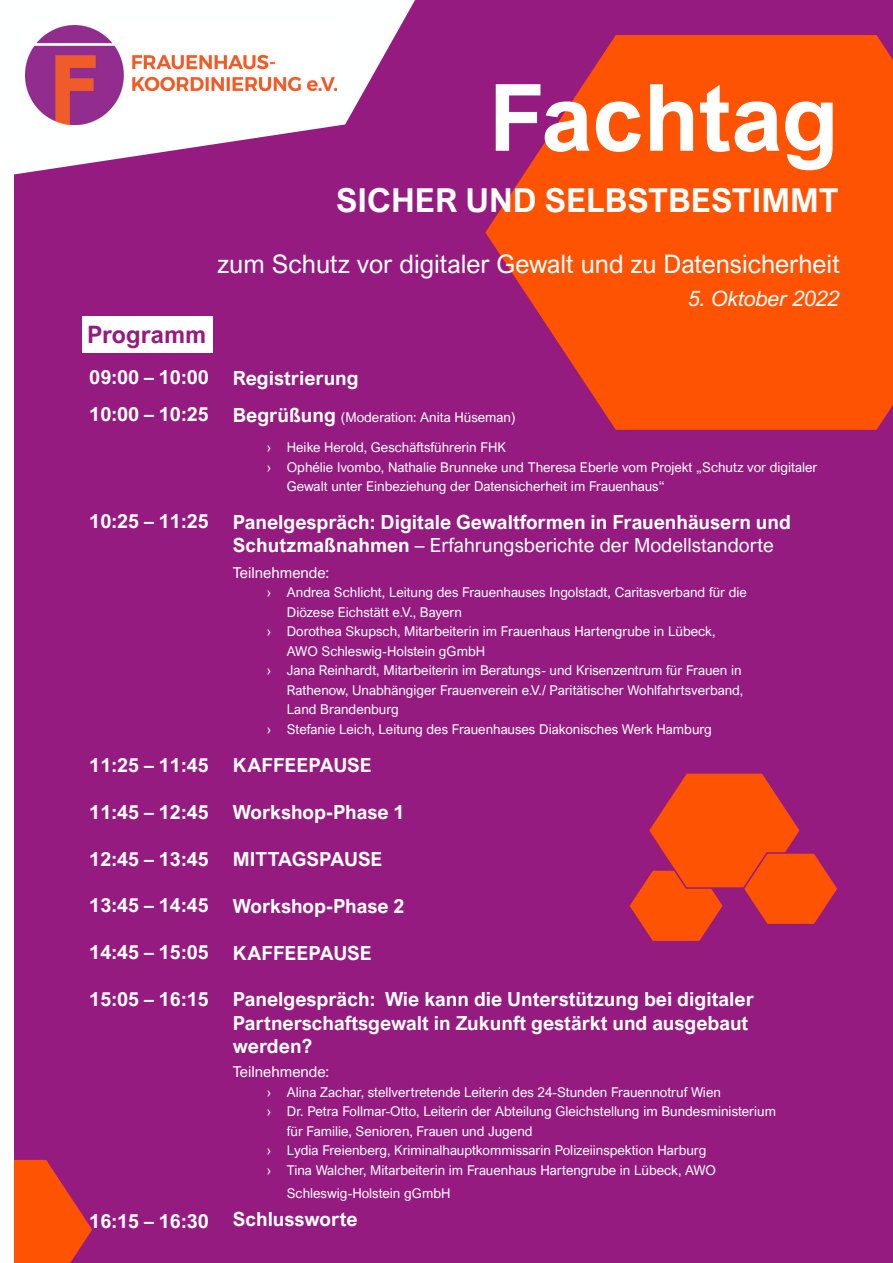
<style>
.page{position:relative;width:893px;height:1263px;background:#951b80}
.page>*{position:absolute;margin:0;border:0;box-sizing:border-box;transform-origin:0 0}
.t1{font:700 93px "Arial Nova";color:#fff}
.t2{font:700 33px "Arial Nova";color:#fff}
.t3{font:25.5px "Arial Nova";color:#fff}
.t4{font:700 24px "Arial Nova";color:#951b80}
.t5{font:italic 21px "Arial Nova";color:#fff}
.t6{font:700 19.5px/23.4px "Arial Nova";color:#fff}
.t7{font:15px "Arial Nova";color:#fff}
.t8{font:13.5px/19.5px "Arial Nova";color:#fff}
.s1{font-weight:700;font-size:19.5px}
.s2{font-weight:400}
</style>
<div class="page">
<svg style="left:0;top:0;width:415px;height:177px;fill:#feffff"></svg>
<img style="left:26px;top:26px;width:310px;height:98px">
<div style="left:82px;top:317px;width:131px;height:36px;background:#fff"></div>
<svg style="left:485px;top:35px;width:408px;height:395px;fill:#fe5303"></svg>
<svg style="left:13px;top:1157px;width:79px;height:106px"></svg>
<svg style="left:630px;top:773px;width:207px;height:168px"></svg>
<div style="left:0;top:140px;width:13px;height:1123px;background:#fff"></div>
<p class="t1" style="left:489px;top:63px;width:352px">Fachtag</p>
<p class="t2" style="left:336px;top:181px;width:504px">SICHER UND SELBSTBESTIMMT</p>
<p class="t4" style="left:87px;top:320px;width:120px">Programm</p>
<p class="t3" style="left:217px;top:250px;width:624px">zum Schutz vor digitaler Gewalt und zu Datensicherheit</p>
<p class="t5" style="left:689px;top:287px;width:152px">5. Oktober 2022</p>
<p class="t6" style="left:89px;top:366px;width:121px">09:00 – 10:00</p>
<p class="t6" style="left:233px;top:366px;width:128px">Registrierung</p>
<p class="t6" style="left:89px;top:402px;width:121px">10:00 – 10:25</p>
<p class="t6" style="left:89px;top:509px;width:121px">10:25 – 11:25</p>
<p class="t6" style="left:89px;top:753px;width:121px">11:25 – 11:45</p>
<p class="t6" style="left:89px;top:800px;width:121px">11:45 – 12:45</p>
<p class="t6" style="left:89px;top:847px;width:121px">12:45 – 13:45</p>
<p class="t6" style="left:89px;top:894px;width:121px">13:45 – 14:45</p>
<p class="t6" style="left:89px;top:940px;width:121px">14:45 – 15:05</p>
<p class="t6" style="left:89px;top:987px;width:121px">15:05 – 16:15</p>
<p class="t6" style="left:89px;top:1209px;width:121px">16:15 – 16:30</p>
<p class="t8" style="left:233px;top:407px;width:284px"><span class="s1">Begrüßung</span> (Moderation: Anita Hüseman)</p>
<p class="t8" style="left:267px;top:437px;width:241px">› Heike Herold, Geschäftsführerin FHK</p>
<p class="t8" style="left:287px;top:457px;width:532px;text-indent:-20px">› Ophélie Ivombo, Nathalie Brunneke und Theresa Eberle vom Projekt „Schutz vor digitaler<br>Gewalt unter Einbeziehung der Datensicherheit im Frauenhaus“</p>
<p class="t6" style="left:233px;top:510px;width:560px">Panelgespräch: Digitale Gewaltformen in Frauenhäusern und<br>Schutzmaßnahmen <span class="s2">– Erfahrungsberichte der Modellstandorte</span></p>
<p class="t7" style="left:233px;top:564px;width:98px">Teilnehmende:</p>
<p class="t8" style="left:287px;top:582px;width:462px;text-indent:-20px">› Andrea Schlicht, Leitung des Frauenhauses Ingolstadt, Caritasverband für die<br>Diözese Eichstätt e.V., Bayern</p>
<p class="t8" style="left:287px;top:621px;width:430px;text-indent:-20px">› Dorothea Skupsch, Mitarbeiterin im Frauenhaus Hartengrube in Lübeck,<br>AWO Schleswig-Holstein gGmbH</p>
<p class="t8" style="left:287px;top:660px;width:458px;text-indent:-20px">› Jana Reinhardt, Mitarbeiterin im Beratungs- und Krisenzentrum für Frauen in<br>Rathenow, Unabhängiger Frauenverein e.V./ Paritätischer Wohlfahrtsverband,<br>Land Brandenburg</p>
<p class="t8" style="left:267px;top:719px;width:447px">› Stefanie Leich, Leitung des Frauenhauses Diakonisches Werk Hamburg</p>
<p class="t6" style="left:233px;top:754px;width:140px">KAFFEEPAUSE</p>
<p class="t6" style="left:233px;top:800px;width:173px">Workshop-Phase 1</p>
<p class="t6" style="left:233px;top:847px;width:151px">MITTAGSPAUSE</p>
<p class="t6" style="left:233px;top:894px;width:173px">Workshop-Phase 2</p>
<p class="t6" style="left:233px;top:941px;width:140px">KAFFEEPAUSE</p>
<p class="t6" style="left:233px;top:988px;width:523px">Panelgespräch: Wie kann die Unterstützung bei digitaler<br>Partnerschaftsgewalt in Zukunft gestärkt und ausgebaut werden?</p>
<p class="t7" style="left:233px;top:1063px;width:98px">Teilnehmende:</p>
<p class="t8" style="left:267px;top:1082px;width:456px">› Alina Zachar, stellvertretende Leiterin des 24-Stunden Frauennotruf Wien</p>
<p class="t8" style="left:287px;top:1102px;width:491px;text-indent:-20px">› Dr. Petra Follmar-Otto, Leiterin der Abteilung Gleichstellung im Bundesministerium für Familie, Senioren, Frauen und Jugend</p>
<p class="t8" style="left:267px;top:1141px;width:441px">› Lydia Freienberg, Kriminalhauptkommissarin Polizeiinspektion Harburg</p>
<p class="t8" style="left:287px;top:1158px;width:431px;line-height:23.4px;text-indent:-20px">› Tina Walcher, Mitarbeiterin im Frauenhaus Hartengrube in Lübeck, AWO<br>Schleswig-Holstein gGmbH</p>
<p class="t6" style="left:233px;top:1207px;width:126px">Schlussworte</p>
</div>
